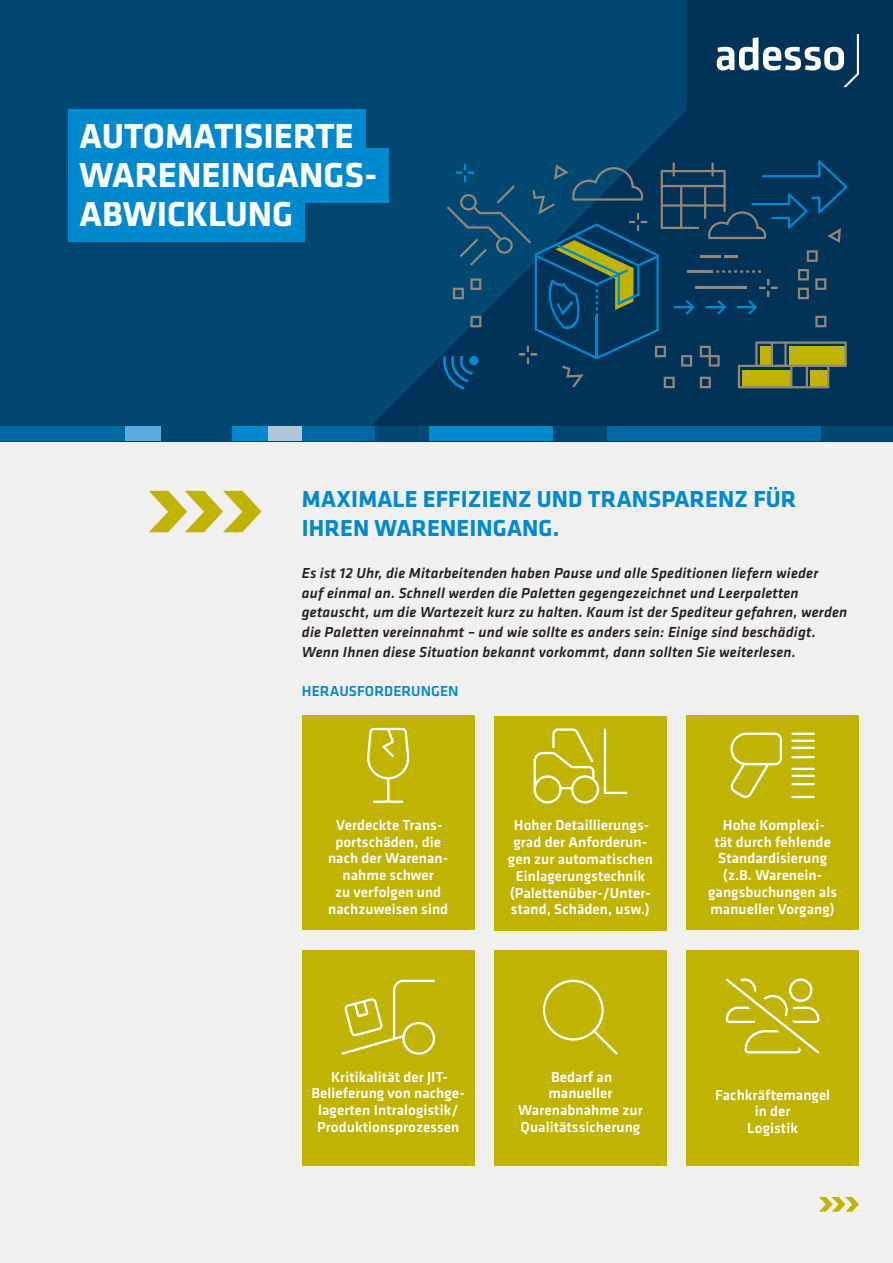
<style>
.page{position:relative;width:893px;height:1263px;background:#f2f0ee}
.page>*{position:absolute;margin:0;border:0;box-sizing:border-box;transform-origin:0 0}
.Head_1{font:700 36px "Klavika";color:#fff}
.Head_2{font:700 24px/29.4px "Klavika";letter-spacing:.005em;color:#0089cf}
.Kasten_H3_8_Pt{font:500 15px/16.8px "Klavika";letter-spacing:.005em;color:#fff;text-align:center}
.Intro{font:italic 500 15px/19.5px "Klavika";letter-spacing:.015em;color:#231f20}
.Zw_-Head{font:500 15px "Klavika";letter-spacing:.005em;color:#0089cf}
</style>
<div class="page">
<div style="left:0;top:0;width:893px;height:441px;background:#004772"></div>
<svg style="left:355px;top:0;width:538px;height:426px"></svg>
<svg style="left:149px;top:491px;width:112px;height:41px"></svg>
<svg style="left:819px;top:1197px;width:40px;height:14px"></svg>
<svg style="left:443px;top:160px;width:404px;height:229px"></svg>
<div style="left:302px;top:715px;width:173px;height:215px;background:#c0b301"></div>
<div style="left:494px;top:716px;width:173px;height:214px;background:#c0b301"></div>
<div style="left:302px;top:950px;width:173px;height:215px;background:#c0b301"></div>
<div style="left:686px;top:950px;width:173px;height:215px;background:#c0b301"></div>
<div style="left:494px;top:950px;width:173px;height:215px;background:#c0b301"></div>
<div style="left:686px;top:715px;width:173px;height:215px;background:#c0b301"></div>
<div style="left:607px;top:426px;width:214px;height:15px;background:#0068a2"></div>
<div style="left:429px;top:426px;width:125px;height:15px;background:#0089cf"></div>
<div style="left:302px;top:426px;width:73px;height:15px;background:#0068a2"></div>
<div style="left:268px;top:426px;width:34px;height:15px;background:#b2c6da"></div>
<div style="left:232px;top:426px;width:36px;height:15px;background:#0089cf"></div>
<div style="left:125px;top:426px;width:36px;height:15px;background:#5babdf"></div>
<div style="left:0;top:426px;width:125px;height:15px;background:#0068a2"></div>
<svg style="left:717px;top:34px;width:142px;height:53px;background:#3f6580"></svg>
<div style="left:68px;top:109px;width:297px;height:54px;background:#0089cf"></div>
<div style="left:68px;top:148px;width:320px;height:54px;background:#0089cf"></div>
<div style="left:68px;top:187px;width:237px;height:54px;background:#0089cf"></div>
<p class="Head_1" style="left:80px;top:116px;width:276px">AUTOMATISIERTE</p>
<p class="Head_1" style="left:80px;top:156px;width:299px">WARENEINGANGS-</p>
<p class="Head_1" style="left:80px;top:195px;width:215px">ABWICKLUNG</p>
<p class="Head_2" style="left:302px;top:485px;width:496px">MAXIMALE EFFIZIENZ UND TRANSPARENZ FÜR<br>IHREN WARENEINGANG.</p>
<p class="Intro" style="left:302px;top:564px;width:547px">Es ist 12 Uhr, die Mitarbeitenden haben Pause und alle Speditionen liefern wieder<br>auf einmal an. Schnell werden die Paletten gegengezeichnet und Leerpaletten getauscht, um die Wartezeit kurz zu halten. Kaum ist der Spediteur gefahren, werden die Paletten vereinnahmt – und wie sollte es anders sein: Einige sind beschädigt.<br>Wenn Ihnen diese Situation bekannt vorkommt, dann sollten Sie weiterlesen.</p>
<p class="Zw_-Head" style="left:302px;top:682px;width:158px">HERAUSFORDERUNGEN</p>
<p class="Kasten_H3_8_Pt" style="left:328px;top:817px;width:122px">Verdeckte Trans&shy;portschäden, die nach der Warenan&shy;nahme schwer<br>zu verfolgen und nachzuweisen sind</p>
<p class="Kasten_H3_8_Pt" style="left:508px;top:817px;width:146px">Hoher Detaillierungs&shy;grad der Anforderun&shy;gen zur automatischen<br>Einlagerungstechnik (Palettenüber-/Unter&shy;stand, Schäden, usw.)</p>
<p class="Kasten_H3_8_Pt" style="left:708px;top:817px;width:130px">Hohe Komplexi-<br>tät durch fehlende<br>Standardisierung (z.B. Warenein&shy;gangsbuchungen als manueller Vorgang)</p>
<p class="Kasten_H3_8_Pt" style="left:311px;top:1068px;width:155px">Kritikalität der JIT-<br>Belieferung von nachge&shy;lagerten Intralogistik/<br>Produktionsprozessen</p>
<p class="Kasten_H3_8_Pt" style="left:518px;top:1068px;width:126px">Bedarf an manueller<br>Warenabnahme zur<br>Qualitätssicherung</p>
<p class="Kasten_H3_8_Pt" style="left:715px;top:1086px;width:117px">Fachkräftemangel in der<br>Logistik</p>
</div>
